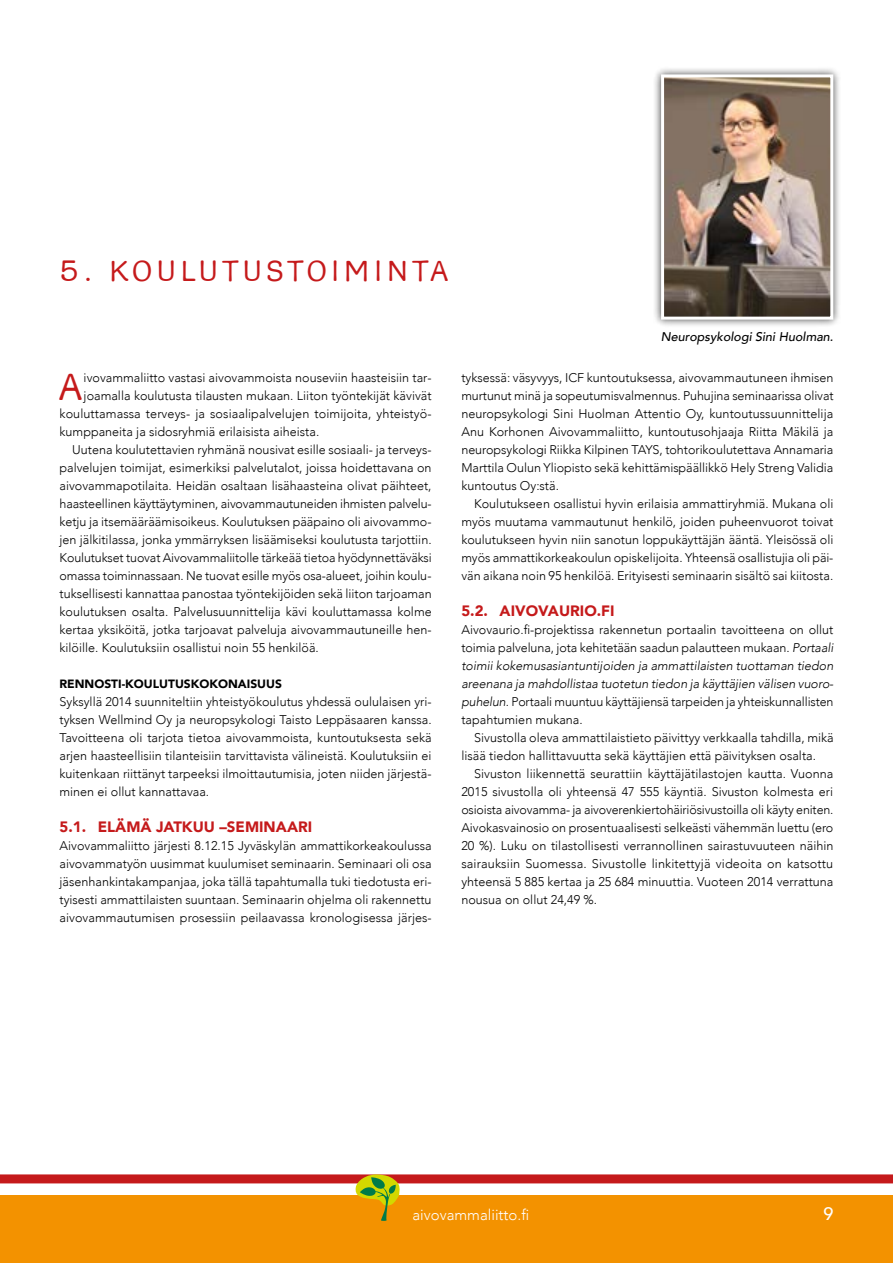
<style>
.page{position:relative;width:893px;height:1263px;background:#fff}
.page>*{position:absolute;margin:0;border:0;box-sizing:border-box;transform-origin:0 0}
.t1{font:39.15px "Adesso";color:#c51a1b}
.t2{font:30px "Adesso";letter-spacing:.15em;color:#c51a1b}
.t3{font:500 18px "Avenir";color:#fff}
.t4{font:900 15px "Avenir";color:#c51a1b}
.t5{font:300 15px "Avenir";color:#fff}
.t6{font:300 12.6px/18px "Avenir";color:#000;text-align:justify}
.t7{font:italic 500 12.6px "Avenir";color:#000}
.t8{font:900 12px "Avenir";color:#000}
.s1{font-style:italic}
</style>
<div class="page">
<div style="left:0;top:1195px;width:893px;height:68px;background:#f39200"></div>
<div style="left:0;top:1174px;width:893px;height:9px;background:#c51a1b"></div>
<svg style="left:356px;top:1174px;width:44px;height:47px"></svg>
<div style="left:653px;top:67px;width:188px;height:261px;background:#000;opacity:.75"></div>
<img style="left:665px;top:78px;width:164px;height:238px">
<div style="left:661px;top:74px;width:172px;height:246px;border:3px solid #fff"></div>
<h2 class="t2" style="left:60px;top:254px;width:390px">5. KOULUTUSTOIMINTA</h2>
<h1 class="t1" style="left:60px;top:363px;width:24px">A</h1>
<p class="t6" style="left:84px;top:368px;width:349px">ivovammaliitto vastasi aivovammoista nouseviin haasteisiin tar-</p>
<p class="t6" style="left:84px;top:386px;width:349px">joamalla koulutusta tilausten mukaan. Liiton työntekijät kävivät</p>
<p class="t6" style="left:60px;top:404px;width:373px">kouluttamassa terveys- ja sosiaalipalvelujen toimijoita, yhteistyö-</p>
<p class="t6" style="left:60px;top:422px;width:261px">kumppaneita ja sidosryhmiä erilaisista aiheista.</p>
<p class="t6" style="left:72px;top:440px;width:361px">Uutena koulutettavien ryhmänä nousivat esille sosiaali- ja terveys-</p>
<p class="t6" style="left:60px;top:458px;width:374px">palvelujen toimijat, esimerkiksi palvelutalot, joissa hoidettavana on</p>
<p class="t6" style="left:60px;top:476px;width:374px">aivovammapotilaita. Heidän osaltaan lisähaasteina olivat päihteet,</p>
<p class="t6" style="left:60px;top:494px;width:373px">haasteellinen käyttäytyminen, aivovammautuneiden ihmisten palvelu-</p>
<p class="t6" style="left:60px;top:512px;width:374px">ketju ja itsemääräämisoikeus. Koulutuksen pääpaino oli aivovammo-</p>
<p class="t6" style="left:60px;top:530px;width:374px">jen jälkitilassa, jonka ymmärryksen lisäämiseksi koulutusta tarjottiin.</p>
<p class="t6" style="left:60px;top:548px;width:374px">Koulutukset tuovat Aivovammaliitolle tärkeää tietoa hyödynnettäväksi</p>
<p class="t6" style="left:60px;top:566px;width:374px">omassa toiminnassaan. Ne tuovat esille myös osa-alueet, joihin koulu-</p>
<p class="t6" style="left:60px;top:584px;width:374px">tuksellisesti kannattaa panostaa työntekijöiden sekä liiton tarjoaman</p>
<p class="t6" style="left:60px;top:602px;width:374px">koulutuksen osalta. Palvelusuunnittelija kävi kouluttamassa kolme</p>
<p class="t6" style="left:60px;top:620px;width:374px">kertaa yksiköitä, jotka tarjoavat palveluja aivovammautuneille hen-</p>
<p class="t6" style="left:60px;top:638px;width:261px">kilöille. Koulutuksiin osallistui noin 55 henkilöä.</p>
<p class="t8" style="left:60px;top:673px;width:224px">RENNOSTI-KOULUTUSKOKONAISUUS</p>
<p class="t6" style="left:60px;top:692px;width:374px">Syksyllä 2014 suunniteltiin yhteistyökoulutus yhdessä oululaisen yri&shy;tyksen Wellmind Oy ja neuropsykologi Taisto Leppäsaaren kanssa.<br>Tavoitteena oli tarjota tietoa aivovammoista, kuntoutuksesta sekä arjen haasteellisiin tilanteisiin tarvittavista välineistä. Koulutuksiin ei kuitenkaan riittänyt tarpeeksi ilmoittautumisia, joten niiden järjestä&shy;minen ei ollut kannattavaa.</p>
<p class="t4" style="left:60px;top:813px;width:254px">5.1. ELÄMÄ JATKUU –SEMINAARI</p>
<p class="t6" style="left:60px;top:836px;width:374px">Aivovammaliitto järjesti 8.12.15 Jyväskylän ammattikorkeakoulussa aivovammatyön uusimmat kuulumiset seminaarin. Seminaari oli osa jäsenhankintakampanjaa, joka tällä tapahtumalla tuki tiedotusta eri&shy;tyisesti ammattilaisten suuntaan. Seminaarin ohjelma oli rakennettu aivovammautumisen prosessiin peilaavassa kronologisessa järjes-</p>
<p class="t7" style="left:661px;top:329px;width:174px">Neuropsykologi Sini Huolman.</p>
<p class="t6" style="left:461px;top:368px;width:374px">tyksessä: väsyvyys, ICF kuntoutuksessa, aivovammautuneen ihmisen murtunut minä ja sopeutumisvalmennus. Puhujina seminaarissa olivat neuropsykologi Sini Huolman Attentio Oy, kuntoutussuunnittelija Anu Korhonen Aivovammaliitto, kuntoutusohjaaja Riitta Mäkilä ja neuropsykologi Riikka Kilpinen TAYS, tohtorikoulutettava Annamaria Marttila Oulun Yliopisto sekä kehittämispäällikkö Hely Streng Validia kuntoutus Oy:stä.</p>
<p class="t6" style="left:461px;top:494px;width:374px;text-indent:13px">Koulutukseen osallistui hyvin erilaisia ammattiryhmiä. Mukana oli myös muutama vammautunut henkilö, joiden puheenvuorot toivat koulutukseen hyvin niin sanotun loppukäyttäjän ääntä. Yleisössä oli myös ammattikorkeakoulun opiskelijoita. Yhteensä osallistujia oli päi&shy;vän aikana noin 95 henkilöä. Erityisesti seminaarin sisältö sai kiitosta.</p>
<p class="t4" style="left:461px;top:597px;width:155px">5.2. AIVOVAURIO.FI</p>
<p class="t6" style="left:461px;top:620px;width:374px">Aivovaurio.fi-projektissa rakennetun portaalin tavoitteena on ollut toimia palveluna, jota kehitetään saadun palautteen mukaan. <span class="s1">Portaali toimii kokemusasiantuntijoiden ja ammattilaisten tuottaman tiedon areenana ja mahdollistaa tuotetun tiedon ja käyttäjien välisen vuoro&shy;puhelun</span>. Portaali muuntuu käyttäjiensä tarpeiden ja yhteiskunnallisten tapahtumien mukana.</p>
<p class="t6" style="left:461px;top:728px;width:374px;text-indent:13px">Sivustolla oleva ammattilaistieto päivittyy verkkaalla tahdilla, mikä lisää tiedon hallittavuutta sekä käyttäjien että päivityksen osalta.</p>
<p class="t6" style="left:461px;top:764px;width:374px;text-indent:13px">Sivuston liikennettä seurattiin käyttäjätilastojen kautta. Vuonna 2015 sivustolla oli yhteensä 47 555 käyntiä. Sivuston kolmesta eri osioista aivovamma- ja aivoverenkiertohäiriösivustoilla oli käyty eniten.<br>Aivokasvainosio on prosentuaalisesti selkeästi vähemmän luettu (ero 20 %). Luku on tilastollisesti verrannollinen sairastuvuuteen näihin sairauksiin Suomessa. Sivustolle linkitettyjä videoita on katsottu yhteensä 5 885 kertaa ja 25 684 minuuttia. Vuoteen 2014 verrattuna nousua on ollut 24,49 %.</p>
<p class="t5" style="left:412px;top:1205px;width:118px">aivovammaliitto.fi</p>
<h3 class="t3" style="left:823px;top:1198px;width:12px">9</h3>
</div>
